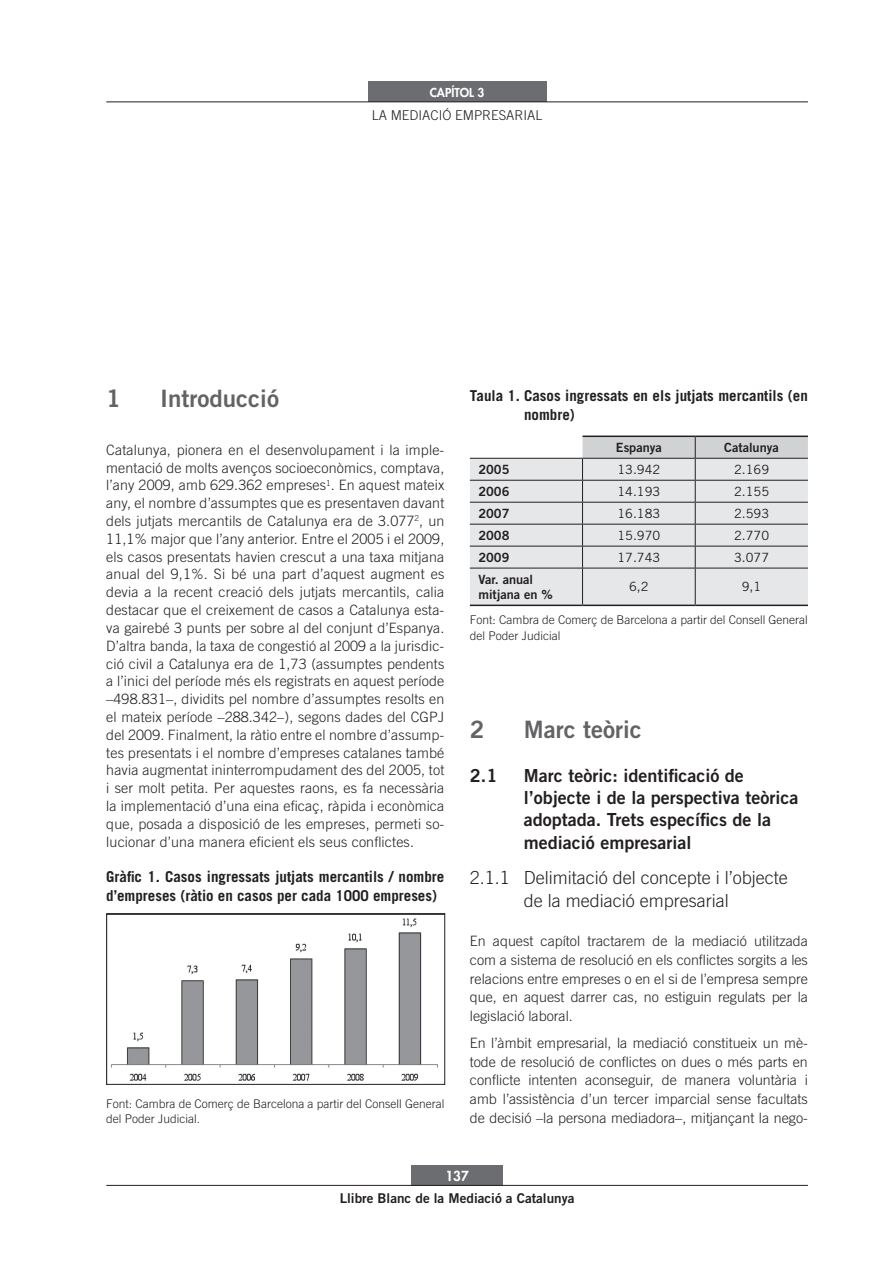
<style>
.page{position:relative;width:893px;height:1263px;background:#fff}
.page>*{position:absolute;margin:0;border:0;box-sizing:border-box;transform-origin:0 0}
.t1{font:24px "Trade Gothic LT Std Bd 2";color:#636366}
.t2{font:18px/22.5px "Trade Gothic LT Std Bd 2";color:#231f20}
.t3{font:300 18px/22.5px "Trade Gothic LT Std";color:#231f20;text-align:center}
.t4{font:700 15px/18.8px "Trade Gothic LT Std";color:#231f20}
.t5{font:300 14.25px/17.9px "Trade Gothic LT Std";color:#231f20;text-align:justify}
.t6{font:13.5px "Trade Gothic LT Std Bd 2";color:#231f20}
.t7{font:300 13.5px "Trade Gothic LT Std";color:#231f20}
.t8{font:800 13.5px "Futura Std";color:#fff}
.t9{font:12.75px "Trade Gothic LT Std";color:#231f20}
.t10{font:12.75px/15.3px "Trade Gothic LT Std Bd 2";color:#231f20}
.t11{font:300 12px/15px "Trade Gothic LT Std";color:#231f20}
.t12{font:800 12px "Futura Std";color:#fff}
</style>
<div class="page">
<div style="left:411px;top:1165px;width:92px;height:20px;background:#6c6d70"></div>
<div style="left:368px;top:82px;width:179px;height:20px;background:#6c6d70"></div>
<hr style="left:106px;top:1185px;width:702px;height:1px;background:#231f20">
<hr style="left:106px;top:102px;width:702px;height:1px;background:#231f20">
<img style="left:111px;top:918px;width:327px;height:163px">
<div style="left:106px;top:913px;width:339px;height:172px;border:1px solid #231f20"></div>
<div style="left:470px;top:459px;width:338px;height:146px;background:#e6e7e9"></div>
<hr style="left:470px;top:480px;width:112px;height:1px;background:#231f20">
<hr style="left:470px;top:502px;width:112px;height:1px;background:#231f20">
<hr style="left:470px;top:524px;width:112px;height:1px;background:#231f20">
<hr style="left:470px;top:546px;width:112px;height:1px;background:#231f20">
<svg style="left:582px;top:437px;width:226px;height:131px;background:#dadadc"></svg>
<hr style="left:470px;top:568px;width:112px;height:1px;background:#231f20">
<hr style="left:582px;top:568px;width:113px;height:1px;background:#231f20">
<hr style="left:582px;top:568px;width:1px;height:37px;background:#231f20">
<hr style="left:695px;top:568px;width:113px;height:1px;background:#231f20">
<hr style="left:695px;top:568px;width:1px;height:37px;background:#231f20">
<hr style="left:470px;top:458px;width:112px;height:1px;background:#231f20">
<hr style="left:470px;top:605px;width:112px;height:1px;background:#231f20">
<hr style="left:582px;top:605px;width:113px;height:1px;background:#231f20">
<hr style="left:695px;top:605px;width:113px;height:1px;background:#231f20">
<hr style="left:582px;top:435px;width:113px;height:2px;background:#231f20">
<hr style="left:695px;top:435px;width:113px;height:2px;background:#231f20">
<hr style="left:582px;top:458px;width:113px;height:1px;background:#231f20">
<hr style="left:695px;top:458px;width:113px;height:1px;background:#231f20">
<p class="t12" style="left:430px;top:85px;width:56px">CAPÍTOL 3</p>
<p class="t7" style="left:372px;top:107px;width:27px">La mediaci</p>
<p class="t7" style="left:442px;top:107px;width:22px">ó empresarial</p>
<h1 class="t1" style="left:106px;top:384px;width:16px">1</h1>
<h1 class="t1" style="left:160px;top:384px;width:120px">Introducció</h1>
<p class="t5" style="left:106px;top:440px;width:340px">Catalunya, pionera en el desenvolupament i la imple&shy;mentació de molts avenços socioeconòmics, comptava, l’any 2009, amb 629.362 empreses<sup>1</sup>. En aquest mateix any, el nombre d’assumptes que es presentaven davant dels jutjats mercantils de Catalunya era de 3.077<sup>2</sup>, un 11,1% major que l’any anterior. Entre el 2005 i el 2009, els casos presentats havien crescut a una taxa mitjana anual del 9,1%. Si bé una part d’aquest augment es devia a la recent creació dels jutjats mercantils, calia destacar que el creixement de casos a Catalunya esta&shy;va gairebé 3 punts per sobre al del conjunt d’Espanya.<br>D’altra banda, la taxa de congestió al 2009 a la jurisdic&shy;ció civil a Catalunya era de 1,73 (assumptes pendents a l’inici del període més els registrats en aquest període –498.831–, dividits pel nombre d’assumptes resolts en el mateix període –288.342–), segons dades del CGPJ del 2009. Finalment, la ràtio entre el nombre d’assump&shy;tes presentats i el nombre d’empreses catalanes també havia augmentat ininterrompudament des del 2005, tot i ser molt petita. Per aquestes raons, es fa necessària la implementació d’una eina eficaç, ràpida i econòmica que, posada a disposició de les empreses, permeti so&shy;lucionar d’una manera eficient els seus conflictes.</p>
<p class="t4" style="left:106px;top:867px;width:339px">Gràfic 1. Casos ingressats jutjats mercantils / nombre d’empreses (ràtio en casos per cada 1000 empreses)</p>
<p class="t11" style="left:106px;top:1096px;width:340px">Font: Cambra de Comerç de Barcelona a partir del Consell General del Poder Judicial.</p>
<p class="t4" style="left:524px;top:385px;width:285px;line-height:19.6px;text-indent:-54px">Taula 1. Casos ingressats en els jutjats mercantils (en nombre)</p>
<p class="t10" style="left:616px;top:439px;width:48px">Espanya</p>
<p class="t10" style="left:724px;top:439px;width:56px">Catalunya</p>
<p class="t10" style="left:478px;top:461px;width:33px">2005</p>
<p class="t9" style="left:617px;top:462px;width:44px">13.942</p>
<p class="t9" style="left:734px;top:462px;width:37px">2.169</p>
<p class="t10" style="left:478px;top:483px;width:33px">2006</p>
<p class="t9" style="left:617px;top:483px;width:44px">14.193</p>
<p class="t9" style="left:734px;top:483px;width:37px">2.155</p>
<p class="t10" style="left:478px;top:505px;width:33px">2007</p>
<p class="t9" style="left:617px;top:505px;width:44px">16.183</p>
<p class="t9" style="left:734px;top:505px;width:37px">2.593</p>
<p class="t10" style="left:478px;top:527px;width:33px">2008</p>
<p class="t9" style="left:617px;top:527px;width:44px">15.970</p>
<p class="t9" style="left:734px;top:527px;width:37px">2.770</p>
<p class="t10" style="left:478px;top:549px;width:33px">2009</p>
<p class="t9" style="left:617px;top:549px;width:44px">17.743</p>
<p class="t9" style="left:734px;top:549px;width:37px">3.077</p>
<p class="t10" style="left:478px;top:571px;width:76px">Var. anual mitjana en %</p>
<p class="t9" style="left:629px;top:579px;width:21px">6,2</p>
<p class="t9" style="left:742px;top:579px;width:21px">9,1</p>
<p class="t11" style="left:470px;top:612px;width:340px;line-height:15.9px">Font: Cambra de Comerç de Barcelona a partir del Consell General del Poder Judicial</p>
<h1 class="t1" style="left:470px;top:714px;width:16px">2</h1>
<h1 class="t1" style="left:524px;top:714px;width:119px">Marc teòric</h1>
<p class="t2" style="left:470px;top:764px;width:29px">2.1</p>
<p class="t2" style="left:524px;top:764px;width:276px">Marc teòric: identificació de l’objecte i de la perspectiva teòrica adoptada. Trets específics de la mediació empresarial</p>
<p class="t3" style="left:470px;top:866px;width:320px">2.1.1 Delimitació del concepte i l’objecte de la mediació empresarial</p>
<p class="t5" style="left:470px;top:932px;width:340px;line-height:18.6px">En aquest capítol tractarem de la mediació utilitzada com a sistema de resolució en els conflictes sorgits a les relacions entre empreses o en el si de l’empresa sempre que, en aquest darrer cas, no estiguin regulats per la legislació laboral.</p>
<p class="t5" style="left:470px;top:1033px;width:340px;line-height:18.6px">En l’àmbit empresarial, la mediació constitueix un mè&shy;tode de resolució de conflictes on dues o més parts en conflicte intenten aconseguir, de manera voluntària i amb l’assistència d’un tercer imparcial sense facultats de decisió –la persona mediadora–, mitjançant la nego-</p>
<p class="t8" style="left:445px;top:1167px;width:25px">137</p>
<p class="t6" style="left:340px;top:1190px;width:236px">Llibre Blanc de la Mediació a Catalunya</p>
</div>
